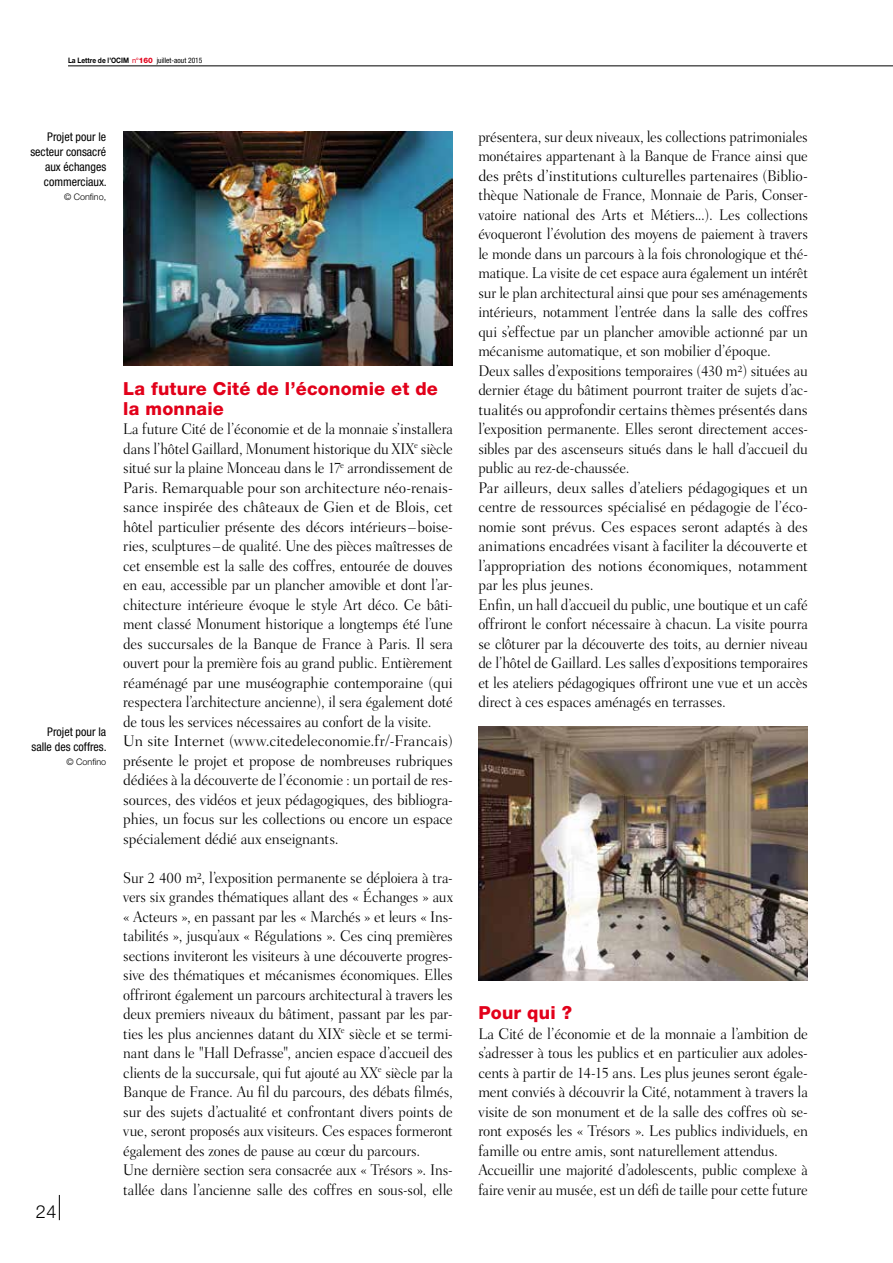
<style>
.page{position:relative;width:893px;height:1263px;background:#fff}
.page>*{position:absolute;margin:0;border:0;box-sizing:border-box;transform-origin:0 0}
.t1{font:800 18px/19.5px "Helvetica Neue";letter-spacing:.01em;color:#e2001a}
.t2{font:300 18px "Helvetica Neue";color:#000}
.t3{font:300 15.75px/19.5px "Fairfield LH";letter-spacing:-.015em;color:#000;scale:.92 1}
.t4{font:300 15.75px/19.5px "Fairfield LH";letter-spacing:-.015em;color:#000;scale:.94 1}
.t5{font:condensed 12px/15px "Helvetica Neue";color:#000;text-align:right}
.t6{font:300 9px "Helvetica Neue";color:#000}
.t7{font:700 7.5px "Helvetica Neue";color:#000;scale:.88 1}
.s1{font-weight:400;color:#e2001a}
.s2{font-weight:800;color:#e2001a}
.s3{font-weight:400;font-stretch:condensed}
</style>
<div class="page">
<svg style="left:59px;top:1195px;width:1px;height:25px"></svg>
<hr style="left:68px;top:65px;width:825px;height:1px;background:#000">
<img style="left:123px;top:132px;width:330px;height:234px">
<img style="left:478px;top:727px;width:330px;height:253px">
<p class="t7" style="left:68px;top:56px;width:154px">La Lettre de l’OCIM <span class="s1">n</span><sup>o</sup><span class="s2">160</span> <span class="s3">juillet-aout 2015</span></p>
<p class="t5" style="left:30px;top:129px;width:78px">Projet pour le secteur consacré aux échanges commerciaux.</p>
<p class="t6" style="left:64px;top:191px;width:44px">© Confino,</p>
<p class="t5" style="left:31px;top:724px;width:77px">Projet pour la salle des coffres.</p>
<p class="t6" style="left:67px;top:756px;width:41px">© Confino</p>
<p class="t2" style="left:36px;top:1200px;width:22px">24</p>
<p class="t1" style="left:123px;top:379px;width:316px">La future Cité de l’économie et de la monnaie</p>
<p class="t3" style="left:123px;top:419px;width:360px">La future Cité de l’économie et de la monnaie s’installera dans l’hôtel Gaillard, Monument historique du XIX<sup>e</sup> siècle situé sur la plaine Monceau dans le 17<sup>e</sup> arrondissement de Paris. Remarquable pour son architecture néo-renais&shy;sance inspirée des châteaux de Gien et de Blois, cet hôtel particulier présente des décors intérieurs–boise&shy;ries, sculptures–de qualité. Une des pièces maîtresses de cet ensemble est la salle des coffres, entourée de douves en eau, accessible par un plancher amovible et dont l’ar&shy;chitecture intérieure évoque le style Art déco. Ce bâti&shy;ment classé Monument historique a longtemps été l’une des succursales de la Banque de France à Paris. Il sera ouvert pour la première fois au grand public. Entièrement réaménagé par une muséographie contemporaine (qui respectera l’architecture ancienne), il sera également doté de tous les services nécessaires au confort de la visite.<br>Un site Internet (www.citedeleconomie.fr/-Francais) présente le projet et propose de nombreuses rubriques dédiées à la découverte de l’économie : un portail de res&shy;sources, des vidéos et jeux pédagogiques, des bibliogra&shy;phies, un focus sur les collections ou encore un espace spécialement dédié aux enseignants.</p>
<p class="t3" style="left:123px;top:868px;width:360px">Sur 2 400 m², l’exposition permanente se déploiera à tra&shy;vers six grandes thématiques allant des « Échanges » aux « Acteurs », en passant par les « Marchés » et leurs « Ins&shy;tabilités », jusqu’aux « Régulations ». Ces cinq premières sections inviteront les visiteurs à une découverte progres&shy;sive des thématiques et mécanismes économiques. Elles offriront également un parcours architectural à travers les deux premiers niveaux du bâtiment, passant par les par&shy;ties les plus anciennes datant du XIX<sup>e</sup> siècle et se termi&shy;nant dans le "Hall Defrasse", ancien espace d’accueil des clients de la succursale, qui fut ajouté au XX<sup>e</sup> siècle par la Banque de France. Au fil du parcours, des débats filmés, sur des sujets d’actualité et confrontant divers points de vue, seront proposés aux visiteurs. Ces espaces formeront également des zones de pause au cœur du parcours.<br>Une dernière section sera consacrée aux « Trésors ». Ins&shy;tallée dans l’ancienne salle des coffres en sous-sol, elle</p>
<p class="t3" style="left:478px;top:127px;width:360px">présentera, sur deux niveaux, les collections patrimoniales monétaires appartenant à la Banque de France ainsi que des prêts d’institutions culturelles partenaires (Biblio&shy;thèque Nationale de France, Monnaie de Paris, Conser&shy;vatoire national des Arts et Métiers...). Les collections évoqueront l’évolution des moyens de paiement à travers le monde dans un parcours à la fois chronologique et thé&shy;matique. La visite de cet espace aura également un intérêt sur le plan architectural ainsi que pour ses aménagements intérieurs, notamment l’entrée dans la salle des coffres qui s’effectue par un plancher amovible actionné par un mécanisme automatique, et son mobilier d’époque.<br>Deux salles d’expositions temporaires (430 m²) situées au dernier étage du bâtiment pourront traiter de sujets d’ac&shy;tualités ou approfondir certains thèmes présentés dans l’exposition permanente. Elles seront directement acces&shy;sibles par des ascenseurs situés dans le hall d’accueil du public au rez-de-chaussée.<br>Par ailleurs, deux salles d’ateliers pédagogiques et un centre de ressources spécialisé en pédagogie de l’éco&shy;nomie sont prévus. Ces espaces seront adaptés à des animations encadrées visant à faciliter la découverte et l’appropriation des notions économiques, notamment par les plus jeunes.<br>Enfin, un hall d’accueil du public, une boutique et un café offriront le confort nécessaire à chacun. La visite pourra se clôturer par la découverte des toits, au dernier niveau de l’hôtel de Gaillard. Les salles d’expositions temporaires et les ateliers pédagogiques offriront une vue et un accès direct à ces espaces aménagés en terrasses.</p>
<p class="t1" style="left:478px;top:1003px;width:95px">Pour qui ?</p>
<p class="t4" style="left:478px;top:1024px;width:352px">La Cité de l’économie et de la monnaie a l’ambition de s’adresser à tous les publics et en particulier aux adoles&shy;cents à partir de 14-15 ans. Les plus jeunes seront égale&shy;ment conviés à découvrir la Cité, notamment à travers la visite de son monument et de la salle des coffres où se&shy;ront exposés les « Trésors ». Les publics individuels, en famille ou entre amis, sont naturellement attendus.<br>Accueillir une majorité d’adolescents, public complexe à faire venir au musée, est un défi de taille pour cette future</p>
</div>
